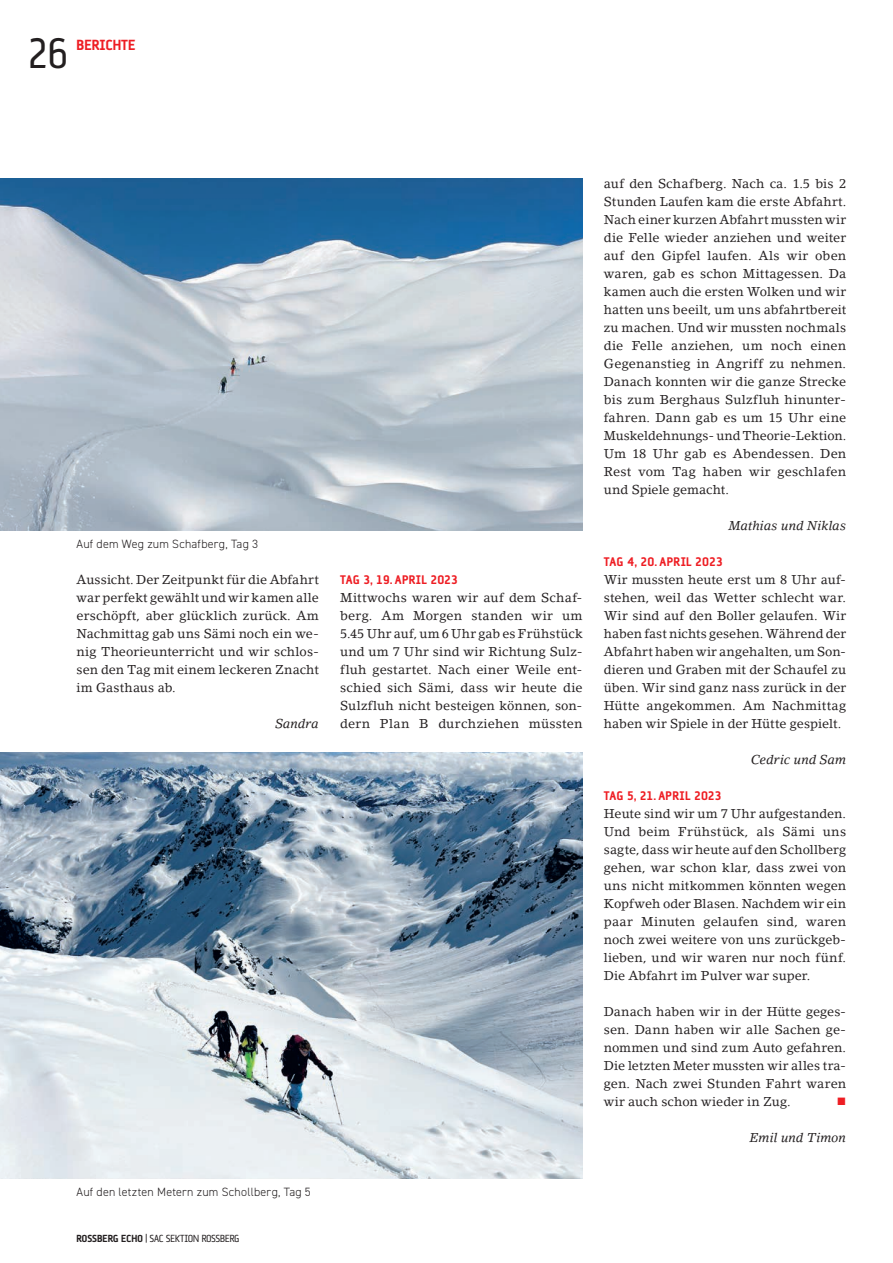
<style>
.page{position:relative;width:893px;height:1263px;background:#fff}
.page>*{position:absolute;margin:0;border:0;box-sizing:border-box;transform-origin:0 0}
.t1{font:43.5px "AF Klampenborg Regular";color:#231f20}
.t2{font:15px "AF Klampenborg Bold";color:#ee1d23}
.t3{font:12.75px/18px "Lino Letter Std";letter-spacing:.005em;color:#231f20;text-align:justify}
.t4{font:12.75px "AF Klampenborg Bold";letter-spacing:.02em;color:#ee1d23}
.t5{font:italic 12.75px "Lino Letter Std";color:#231f20}
.t6{font:12.75px "Wingdings";color:#ee1d23}
.t7{font:300 12px "DIN2014";letter-spacing:.015em;color:#231f20}
.t8{font:10.5px "AF Klampenborg Regular";color:#231f20}
.s1{font-family:"AF Klampenborg Bold"}
</style>
<div class="page">
<img style="left:0;top:753px;width:583px;height:425px">
<img style="left:0;top:178px;width:583px;height:352px">
<h1 class="t1" style="left:28px;top:28px;width:41px">26</h1>
<p class="t2" style="left:77px;top:37px;width:61px">BERICHTE</p>
<p class="t7" style="left:77px;top:537px;width:183px">Auf dem Weg zum Schafberg, Tag 3</p>
<p class="t3" style="left:77px;top:571px;width:244px">Aussicht. Der Zeitpunkt für die Abfahrt war perfekt gewählt und wir kamen alle erschöpft, aber glücklich zurück. Am Nachmittag gab uns Sämi noch ein we&shy;nig Theorieunterricht und wir schlos&shy;sen den Tag mit einem leckeren Znacht im Gasthaus ab.</p>
<p class="t5" style="left:275px;top:716px;width:45px">Sandra</p>
<p class="t7" style="left:77px;top:1185px;width:236px">Auf den letzten Metern zum Schollberg, Tag 5</p>
<p class="t8" style="left:77px;top:1232px;width:164px"><span class="s1">ROSSBERG ECHO</span> | SAC SEKTION ROSSBERG</p>
<p class="t4" style="left:340px;top:572px;width:119px">TAG 3, 19. APRIL 2023</p>
<p class="t3" style="left:340px;top:589px;width:244px">Mittwochs waren wir auf dem Schaf&shy;berg. Am Morgen standen wir um 5.45 Uhr auf, um 6 Uhr gab es Frühstück und um 7 Uhr sind wir Richtung Sulz&shy;fluh gestartet. Nach einer Weile ent&shy;schied sich Sämi, dass wir heute die Sulzfluh nicht besteigen können, son&shy;dern Plan B durchziehen müssten</p>
<p class="t3" style="left:604px;top:175px;width:244px">auf den Schafberg. Nach ca. 1.5 bis 2<br>Stunden Laufen kam die erste Abfahrt.<br>Nach einer kurzen Abfahrt mussten wir die Felle wieder anziehen und weiter auf den Gipfel laufen. Als wir oben waren, gab es schon Mittagessen. Da kamen auch die ersten Wolken und wir hatten uns beeilt, um uns abfahrtbereit zu machen. Und wir mussten nochmals die Felle anziehen, um noch einen Gegenanstieg in Angriff zu nehmen.<br>Danach konnten wir die ganze Strecke bis zum Berghaus Sulzfluh hinunter&shy;fahren. Dann gab es um 15 Uhr eine Muskeldehnungs- und Theorie-Lektion.<br>Um 18 Uhr gab es Abendessen. Den Rest vom Tag haben wir geschlafen und Spiele gemacht.</p>
<p class="t5" style="left:729px;top:518px;width:119px">Mathias und Niklas</p>
<p class="t4" style="left:604px;top:554px;width:120px">TAG 4, 20. APRIL 2023</p>
<p class="t3" style="left:604px;top:571px;width:244px">Wir mussten heute erst um 8 Uhr auf&shy;stehen, weil das Wetter schlecht war.<br>Wir sind auf den Boller gelaufen. Wir haben fast nichts gesehen. Während der Abfahrt haben wir angehalten, um Son&shy;dieren und Graben mit der Schaufel zu üben. Wir sind ganz nass zurück in der Hütte angekommen. Am Nachmittag haben wir Spiele in der Hütte gespielt.</p>
<p class="t5" style="left:751px;top:752px;width:97px">Cedric und Sam</p>
<p class="t4" style="left:604px;top:788px;width:119px">TAG 5, 21. APRIL 2023</p>
<p class="t3" style="left:604px;top:805px;width:244px">Heute sind wir um 7 Uhr aufgestanden.<br>Und beim Frühstück, als Sämi uns sagte, dass wir heute auf den Schollberg gehen, war schon klar, dass zwei von uns nicht mitkommen könnten wegen Kopfweh oder Blasen. Nachdem wir ein paar Minuten gelaufen sind, waren noch zwei weitere von uns zurückgeb&shy;lieben, und wir waren nur noch fünf.<br>Die Abfahrt im Pulver war super.</p>
<p class="t3" style="left:604px;top:1003px;width:244px">Danach haben wir in der Hütte geges&shy;sen. Dann haben wir alle Sachen ge&shy;nommen und sind zum Auto gefahren.<br>Die letzten Meter mussten wir alles tra&shy;gen. Nach zwei Stunden Fahrt waren wir auch schon wieder in Zug.</p>
<p class="t6" style="left:837px;top:1095px;width:11px">■</p>
<p class="t5" style="left:750px;top:1130px;width:98px">Emil und Timon</p>
</div>
